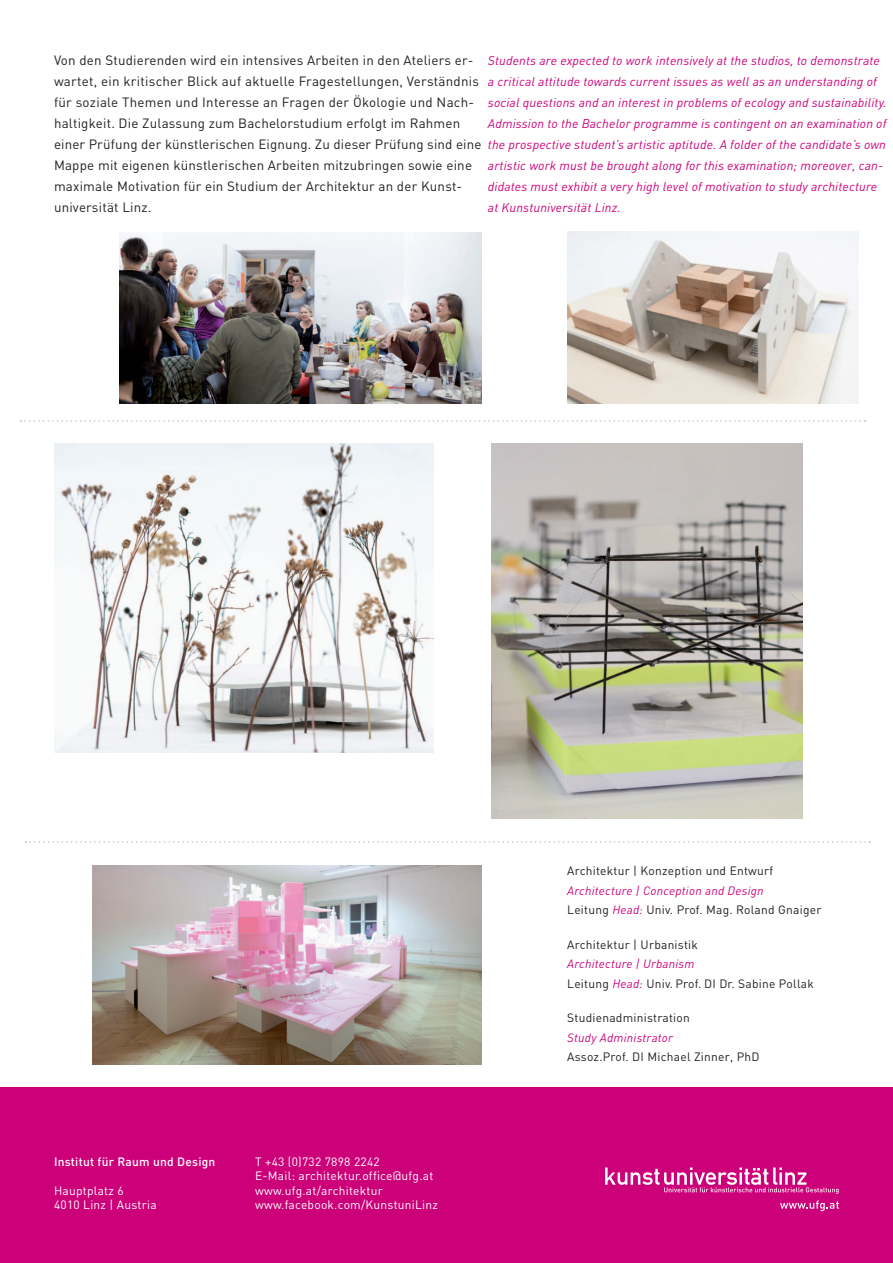
<style>
.page{position:relative;width:893px;height:1263px;background:#fff}
.page>*{position:absolute;margin:0;border:0;box-sizing:border-box;transform-origin:0 0}
.t1{font:13.35px/21px "DIN";letter-spacing:.015em;color:#231f20}
.t2{font:italic 12.6px/21px "DIN";letter-spacing:.01em;color:#cc017a}
.t3{font:12px/19.5px "DIN";letter-spacing:.02em;color:#231f20}
.t4{font:12px/14.2px "DIN";letter-spacing:.02em;color:#fff}
.t5{font:italic 12px/19.5px "DIN";letter-spacing:.02em;color:#cc017a}
.t6{font:500 12px "DIN";letter-spacing:.02em;color:#fff}
.s1{font-style:normal;color:#231f20}
.s2{font-style:italic;color:#cc017a}
</style>
<div class="page">
<div style="left:0;top:1087px;width:893px;height:176px;background:#cc017a"></div>
<svg style="left:780px;top:1200px;width:59px;height:11px"></svg>
<svg style="left:605px;top:1167px;width:234px;height:27px"></svg>
<img style="left:119px;top:233px;width:363px;height:170px">
<img style="left:492px;top:443px;width:311px;height:375px">
<img style="left:54px;top:443px;width:380px;height:309px">
<img style="left:92px;top:865px;width:390px;height:199px">
<img style="left:567px;top:232px;width:292px;height:171px">
<svg style="left:20px;top:420px;width:845px;height:2px"></svg>
<svg style="left:25px;top:841px;width:845px;height:2px"></svg>
<p class="t1" style="left:54px;top:49px;width:429px">Von den Studierenden wird ein intensives Arbeiten in den Ateliers er&shy;wartet, ein kritischer Blick auf aktuelle Fragestellungen, Verständnis für soziale Themen und Interesse an Fragen der Ökologie und Nach&shy;haltigkeit. Die Zulassung zum Bachelorstudium erfolgt im Rahmen einer Prüfung der künstlerischen Eignung. Zu dieser Prüfung sind eine Mappe mit eigenen künstlerischen Arbeiten mitzubringen sowie eine maximale Motivation für ein Studium der Architektur an der Kunst&shy;universität Linz.</p>
<p class="t2" style="left:488px;top:50px;width:400px">Students are expected to work intensively at the studios, to demonstrate a critical attitude towards current issues as well as an understanding of social questions and an interest in problems of ecology and sustainability.<br>Admission to the Bachelor programme is contingent on an examination of the prospective student’s artistic aptitude. A folder of the candidate’s own artistic work must be brought along for this examination; moreover, can&shy;didates must exhibit a very high level of motivation to study architecture at Kunstuniversität Linz.</p>
<p class="t6" style="left:54px;top:1154px;width:163px">I nstitut für Raum und Design</p>
<p class="t4" style="left:54px;top:1183px;width:104px">Hauptplatz 6<br>4010 Linz | Austria</p>
<p class="t4" style="left:255px;top:1154px;width:184px">T +43 (0)732 7898 2242<br>E-Mail: architektur.office@ufg.at www.ufg.at/architektur www.facebook.com/KunstuniLinz</p>
<p class="t3" style="left:567px;top:861px;width:208px">Architektur | Konzeption und Entwurf</p>
<p class="t5" style="left:567px;top:880px;width:256px">Architecture | Conception and Design<br><span class="s1">Leitung</span> Head: <span class="s1">Univ. Prof. Mag. Roland Gnaiger</span></p>
<p class="t3" style="left:567px;top:934px;width:132px">Architektur | Urbanistik</p>
<p class="t3" style="left:567px;top:954px;width:248px"><span class="s2">Architecture | Urbanism<br></span>Leitung <span class="s2">Head:</span> Univ. Prof. DI Dr. Sabine Pollak</p>
<p class="t3" style="left:567px;top:1008px;width:124px">Studienadministration</p>
<p class="t5" style="left:567px;top:1027px;width:107px">Study Administrator</p>
<p class="t3" style="left:567px;top:1047px;width:194px">Assoz.Prof. DI Michael Zinner, PhD</p>
</div>
